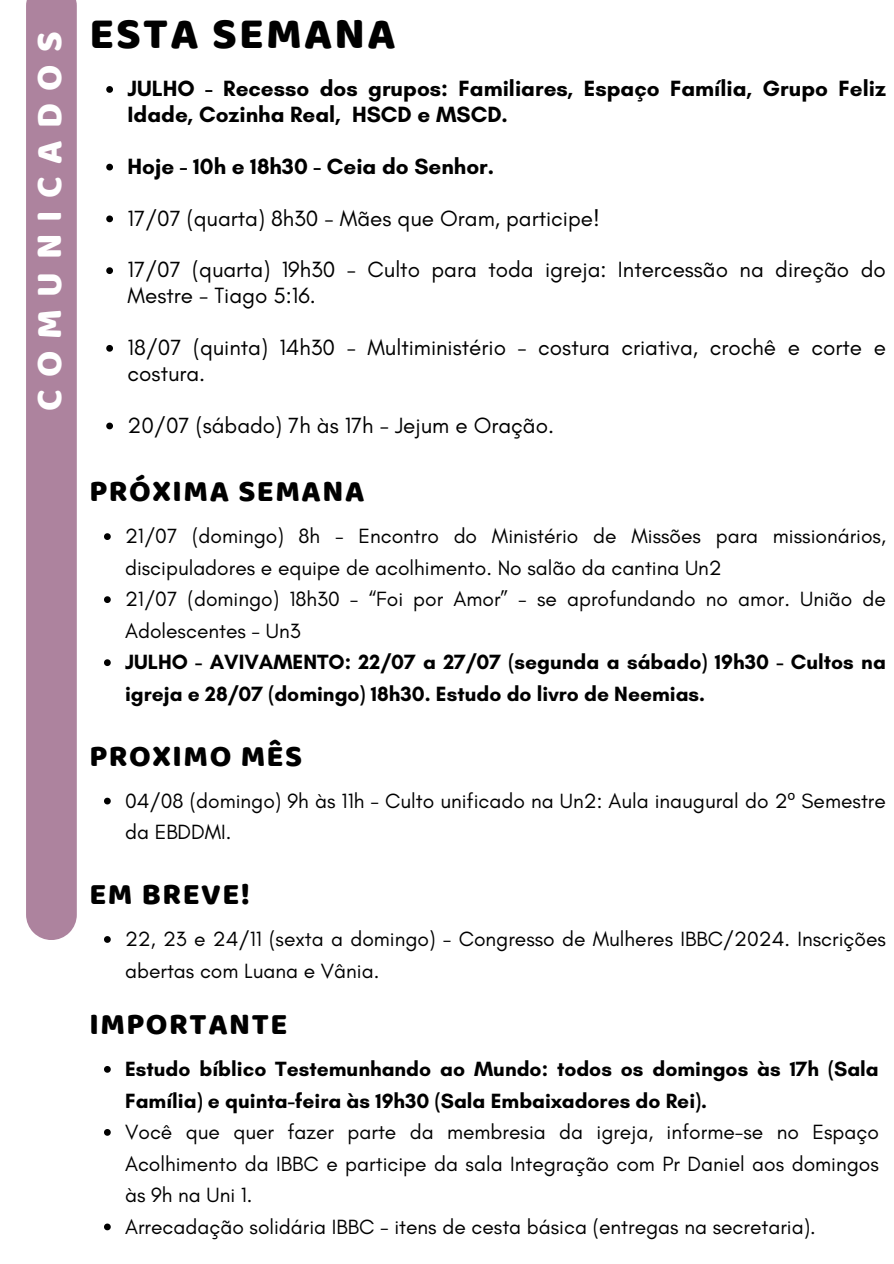
<style>
.page{position:relative;width:894px;height:1264px;background:#fff}
.page>*{position:absolute;margin:0;border:0;box-sizing:border-box;transform-origin:0 0}
.t1{font:45px "Baloo Thambi";letter-spacing:.05em;color:#000}
.t2{font:37.5px "Baloo Thambi";letter-spacing:.33em;color:#fff}
.t3{font:30.9px "Baloo Thambi";letter-spacing:.05em;color:#000}
.t4{font:22.5px/25.8px "Glacial Indifference";color:#000}
.t5{font:700 22.5px/25.8px "Glacial Indifference";color:#000}
.t6{font:21px/31.5px "Glacial Indifference";color:#000}
.t7{font:700 21px/31.5px "Glacial Indifference";color:#000}
.s1{font-family:"Noto Sans"}
</style>
<div class="page">
<div style="left:26px;top:0;width:51px;height:940px;background:#ad839e"></div>
<svg style="left:106px;top:86px;width:7px;height:7px"></svg>
<svg style="left:106px;top:164px;width:7px;height:6px"></svg>
<svg style="left:106px;top:215px;width:7px;height:7px"></svg>
<svg style="left:106px;top:267px;width:7px;height:7px"></svg>
<svg style="left:106px;top:345px;width:7px;height:7px"></svg>
<svg style="left:106px;top:422px;width:7px;height:7px"></svg>
<svg style="left:104px;top:1066px;width:7px;height:6px"></svg>
<svg style="left:104px;top:1129px;width:7px;height:6px"></svg>
<svg style="left:104px;top:1223px;width:7px;height:7px"></svg>
<svg style="left:104px;top:533px;width:7px;height:7px"></svg>
<svg style="left:104px;top:596px;width:7px;height:7px"></svg>
<svg style="left:104px;top:659px;width:7px;height:7px"></svg>
<svg style="left:104px;top:936px;width:7px;height:6px"></svg>
<svg style="left:104px;top:797px;width:7px;height:7px"></svg>
<p class="t2" style="left:22px;top:411px;width:381px;rotate:-90deg">COMUNICADOS</p>
<h2 class="t1" style="left:89px;top:1px;width:308px">ESTA SEMANA</h2>
<h1 class="t5" style="left:127px;top:75px;width:759px">JULHO - Recesso dos grupos: Familiares, Espaço Família, Grupo Feliz<br>Idade, Cozinha Real, HSCD e MSCD.</h1>
<p class="t5" style="left:127px;top:153px;width:368px">Hoje - 10h e 18h30 - Ceia do Senhor.</p>
<p class="t4" style="left:127px;top:205px;width:473px">17/07 (quarta) 8h30 - Mães que Oram, participe!</p>
<p class="t4" style="left:127px;top:257px;width:759px">17/07 (quarta) 19h30 - Culto para toda igreja: Intercessão na direção do<br>Mestre - Tiago 5:16.</p>
<p class="t4" style="left:127px;top:334px;width:759px">18/07 (quinta) 14h30 - Multiministério - costura criativa, crochê e corte e costura.</p>
<p class="t4" style="left:127px;top:412px;width:428px">20/07 (sábado) 7h às 17h - Jejum e Oração.</p>
<h3 class="t3" style="left:89px;top:469px;width:276px">PRÓXIMA SEMANA</h3>
<p class="t6" style="left:125px;top:520px;width:762px">21/07 (domingo) 8h - Encontro do Ministério de Missões para missionários, discipuladores e equipe de acolhimento. No salão da cantina Un2</p>
<h3 class="t6" style="left:125px;top:583px;width:762px">21/07 (domingo) 18h30 - “Foi por Amor” - se aprofundando no amor. União de<br>Adolescentes - Un3</h3>
<p class="t7" style="left:125px;top:646px;width:762px">JULHO - AVIVAMENTO: 22/07 a 27/07 (segunda a sábado) 19h30 - Cultos na igreja e 28/07 (domingo) 18h30. Estudo do livro de Neemias.</p>
<p class="t3" style="left:89px;top:733px;width:214px">PROXIMO MÊS</p>
<p class="t6" style="left:125px;top:784px;width:762px">04/08 (domingo) 9h às 11h - Culto unificado na Un2: Aula inaugural do 2<span class="s1">º</span> Semestre da EBDDMI.</p>
<h3 class="t3" style="left:89px;top:871px;width:162px">EM BREVE!</h3>
<p class="t6" style="left:125px;top:923px;width:762px">22, 23 e 24/11 (sexta a domingo) - Congresso de Mulheres IBBC/2024. Inscrições abertas com Luana e Vânia.</p>
<h3 class="t3" style="left:89px;top:1001px;width:199px">IMPORTANTE</h3>
<p class="t7" style="left:125px;top:1052px;width:755px">Estudo bíblico Testemunhando ao Mundo: todos os domingos às 17h (Sala<br>Família) e quinta-feira às 19h30 (Sala Embaixadores do Rei).</p>
<p class="t6" style="left:125px;top:1115px;width:755px;text-align:justify">Você que quer fazer parte da membresia da igreja, informe-se no Espaço Acolhimento da IBBC e participe da sala Integração com Pr Daniel aos domingos às 9h na Uni 1.</p>
<p class="t6" style="left:125px;top:1210px;width:692px">Arrecadação solidária IBBC - itens de cesta básica (entregas na secretaria).</p>
</div>
